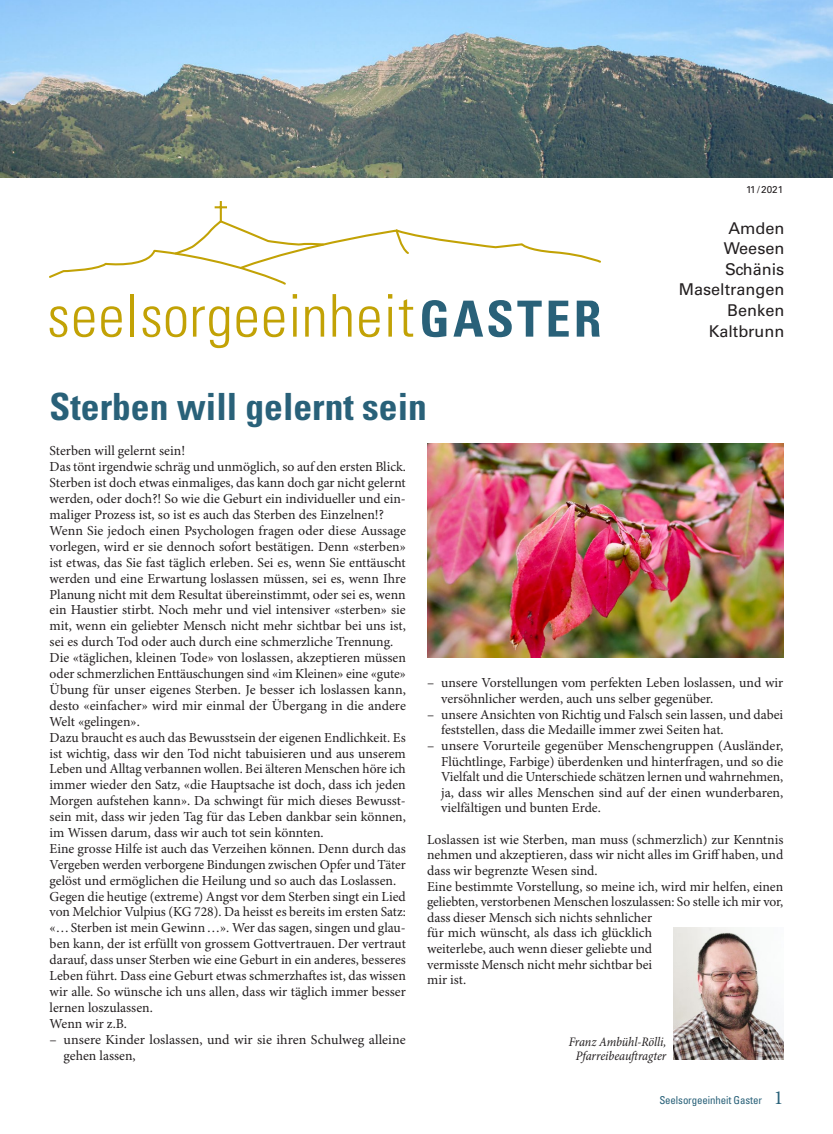
<style>
.page{position:relative;width:833px;height:1134px;background:#fff}
.page>*{position:absolute;margin:0;border:0;box-sizing:border-box;transform-origin:0 0}
.t1{font:700 condensed 37.5px "Univers LT Std";color:#296179}
.t2{font:16.25px/20.6px "Univers LT Std";color:#231f20;text-align:right}
.t3{font:13.75px/15.9px "Minion Pro";color:#231f20}
.t4{font:italic condensed 13.12px/14px "Minion Pro";letter-spacing:-.01em;color:#231f20;text-align:center}
.t5{font:condensed 10.88px "Univers LT Std";letter-spacing:-.01em;color:#296179}
.t6{font:10px "Univers LT Std";color:#231f20}
.s1{font-family:"Minion Pro";font-stretch:normal;font-size:20px}
</style>
<div class="page">
<svg style="left:50px;top:306px;width:17px;height:31px"></svg>
<svg style="left:74px;top:306px;width:20px;height:31px"></svg>
<svg style="left:101px;top:306px;width:21px;height:31px"></svg>
<hr style="left:130px;top:294px;width:4px;height:43px;background:#c2a205">
<svg style="left:142px;top:306px;width:18px;height:31px"></svg>
<svg style="left:166px;top:306px;width:20px;height:31px"></svg>
<svg style="left:193px;top:306px;width:36px;height:42px"></svg>
<svg style="left:236px;top:306px;width:21px;height:31px"></svg>
<svg style="left:264px;top:306px;width:20px;height:31px"></svg>
<svg style="left:293px;top:294px;width:4px;height:43px"></svg>
<svg style="left:305px;top:306px;width:19px;height:31px"></svg>
<svg style="left:332px;top:294px;width:19px;height:43px"></svg>
<svg style="left:359px;top:306px;width:20px;height:31px"></svg>
<svg style="left:388px;top:294px;width:4px;height:43px"></svg>
<svg style="left:399px;top:299px;width:14px;height:38px"></svg>
<svg style="left:422px;top:300px;width:25px;height:37px"></svg>
<svg style="left:453px;top:300px;width:88px;height:37px"></svg>
<svg style="left:548px;top:301px;width:20px;height:36px"></svg>
<svg style="left:577px;top:301px;width:23px;height:36px"></svg>
<svg style="left:49px;top:218px;width:552px;height:67px"></svg>
<hr style="left:220px;top:201px;width:2px;height:20px;background:#c2a205">
<svg style="left:215px;top:206px;width:12px;height:2px"></svg>
<img style="left:0;top:0;width:833px;height:177px">
<img style="left:673px;top:927px;width:110px;height:132px">
<img style="left:427px;top:443px;width:356px;height:214px">
<p class="t6" style="left:746px;top:184px;width:39px">11/2021</p>
<h1 class="t1" style="left:50px;top:384px;width:379px">Sterben will gelernt sein</h1>
<p class="t2" style="left:678px;top:218px;width:107px">Amden<br>Weesen<br>Schänis<br>Maseltrangen<br>Benken<br>Kaltbrunn</p>
<p class="t3" style="left:50px;top:444px;width:358px">Sterben will gelernt sein!<br>Das tönt irgendwie schräg und unmöglich, so auf den ersten Blick.<br>Sterben ist doch etwas einmaliges, das kann doch gar nicht gelernt werden, oder doch?! So wie die Geburt ein individueller und ein&shy;maliger Prozess ist, so ist es auch das Sterben des Einzelnen!?<br>Wenn Sie jedoch einen Psychologen fragen oder diese Aussage vorlegen, wird er sie dennoch sofort bestätigen. Denn «sterben» ist etwas, das Sie fast täglich erleben. Sei es, wenn Sie enttäuscht werden und eine Erwartung loslassen müssen, sei es, wenn Ihre Planung nicht mit dem Resultat übereinstimmt, oder sei es, wenn ein Haustier stirbt. Noch mehr und viel intensiver «sterben» sie mit, wenn ein geliebter Mensch nicht mehr sichtbar bei uns ist, sei es durch Tod oder auch durch eine schmerzliche Trennung.<br>Die «täglichen, kleinen Tode» von loslassen, akzeptieren müssen oder schmerzlichen Enttäuschungen sind «im Kleinen» eine «gute» Übung für unser eigenes Sterben. Je besser ich loslassen kann, desto «einfacher» wird mir einmal der Übergang in die andere Welt «gelingen».<br>Dazu braucht es auch das Bewusstsein der eigenen Endlichkeit. Es ist wichtig, dass wir den Tod nicht tabuisieren und aus unserem Leben und Alltag verbannen wollen. Bei älteren Menschen höre ich immer wieder den Satz, «die Hauptsache ist doch, dass ich jeden Morgen aufstehen kann». Da schwingt für mich dieses Bewusst&shy;sein mit, dass wir jeden Tag für das Leben dankbar sein können, im Wissen darum, dass wir auch tot sein könnten.<br>Eine grosse Hilfe ist auch das Verzeihen können. Denn durch das Vergeben werden verborgene Bindungen zwischen Opfer und Täter gelöst und ermöglichen die Heilung und so auch das Loslassen.<br>Gegen die heutige (extreme) Angst vor dem Sterben singt ein Lied von Melchior Vulpius (KG 728). Da heisst es bereits im ersten Satz: «…Sterben ist mein Gewinn…». Wer das sagen, singen und glau&shy;ben kann, der ist erfüllt von grossem Gottvertrauen. Der vertraut darauf, dass unser Sterben wie eine Geburt in ein anderes, besseres Leben führt. Dass eine Geburt etwas schmerzhaftes ist, das wissen wir alle. So wünsche ich uns allen, dass wir täglich immer besser lernen loszulassen.<br>Wenn wir z.B.</p>
<p class="t3" style="left:64px;top:1032px;width:344px;text-indent:-14px">– unsere Kinder loslassen, und wir sie ihren Schulweg alleine gehen lassen,</p>
<p class="t3" style="left:441px;top:676px;width:344px;text-indent:-14px">– unsere Vorstellungen vom perfekten Leben loslassen, und wir versöhnlicher werden, auch uns selber gegenüber.</p>
<p class="t3" style="left:441px;top:707px;width:344px;text-indent:-14px">– unsere Ansichten von Richtig und Falsch sein lassen, und dabei feststellen, dass die Medaille immer zwei Seiten hat.</p>
<p class="t3" style="left:441px;top:738px;width:344px;text-align:justify;text-indent:-14px">– unsere Vorurteile gegenüber Menschengruppen (Ausländer, Flüchtlinge, Farbige) überdenken und hinterfragen, und so die Vielfalt und die Unterschiede schätzen lernen und wahrnehmen, ja, dass wir alles Menschen sind auf der einen wunderbaren, vielfältigen und bunten Erde.</p>
<p class="t3" style="left:427px;top:832px;width:358px">Loslassen ist wie Sterben, man muss (schmerzlich) zur Kenntnis nehmen und akzeptieren, dass wir nicht alles im Griff haben, und dass wir begrenzte Wesen sind.<br>Eine bestimmte Vorstellung, so meine ich, wird mir helfen, einen geliebten, verstorbenen Menschen loszulassen: So stelle ich mir vor, dass dieser Mensch sich nichts sehnlicher<br>für mich wünscht, als dass ich glücklich<br>weiterlebe, auch wenn dieser geliebte und<br>vermisste Mensch nicht mehr sichtbar bei<br>mir ist.</p>
<p class="t4" style="left:569px;top:1035px;width:99px">Franz Ambühl-Rölli,<br>Pfarreibeauftragter</p>
<p class="t5" style="left:659px;top:1094px;width:125px">Seelsorgeeinheit Gaster <span class="s1">1</span></p>
</div>
